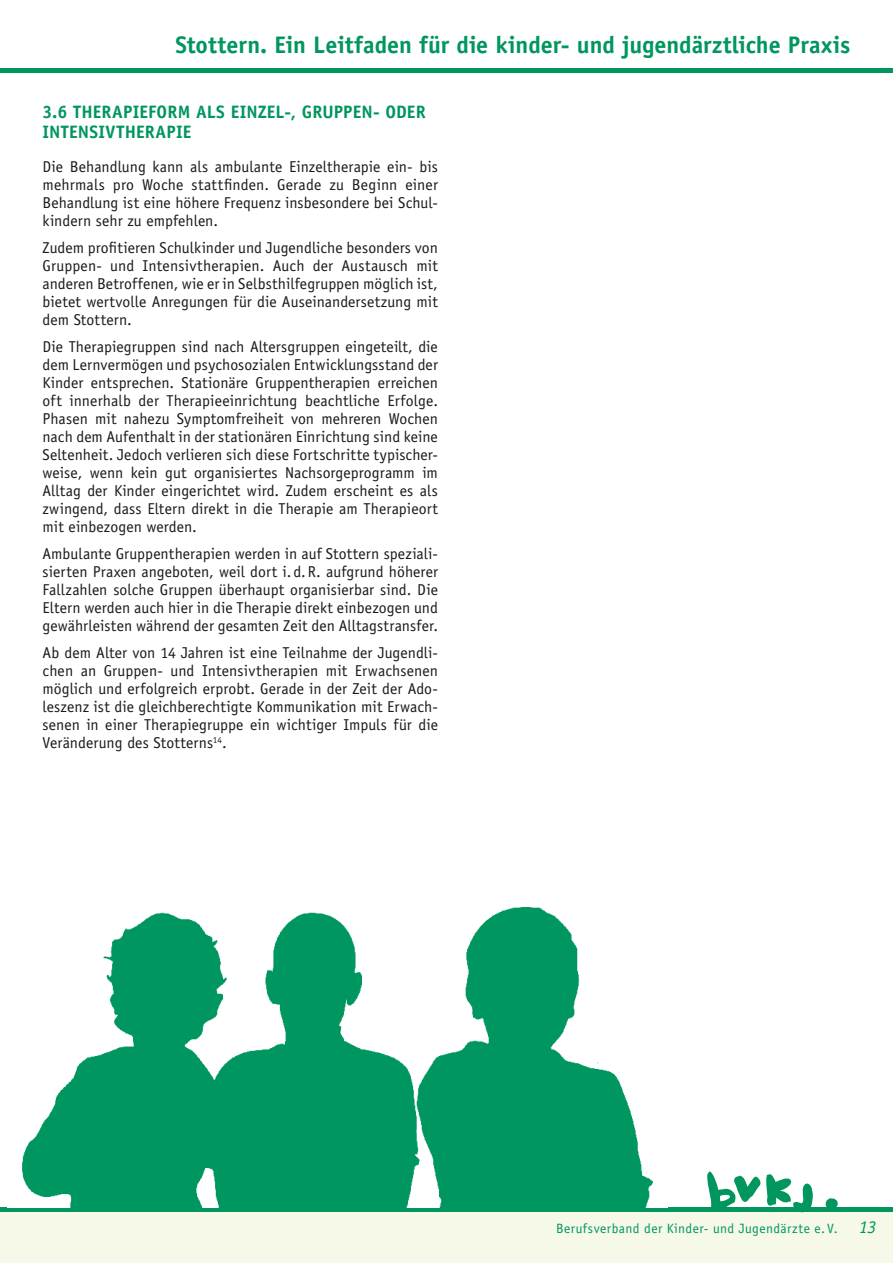
<style>
.page{position:relative;width:893px;height:1263px;background:#fff}
.page>*{position:absolute;margin:0;border:0;box-sizing:border-box;transform-origin:0 0}
.t1{font:700 24px "Officina Sans";color:#00965e}
.t2{font:700 18px/19.5px "Officina Sans";letter-spacing:.005em;color:#00965e}
.t3{font:italic 18px "Officina Sans";color:#00965e}
.t4{font:15.75px/18px "Officina Sans";letter-spacing:.005em;color:#1a1a18;text-align:justify}
.t5{font:13.5px "Officina Sans";letter-spacing:.03em;color:#00965e}
</style>
<div class="page">
<div style="left:0;top:1208px;width:893px;height:55px;background:#f6f8e8"></div>
<hr style="left:0;top:1208px;width:893px;height:4px;background:#00965e">
<div style="left:0;top:68px;width:893px;height:5px;background:#00965e"></div>
<svg style="left:706px;top:1171px;width:107px;height:42px"></svg>
<svg style="left:822px;top:1198px;width:16px;height:10px"></svg>
<img style="left:22px;top:907px;width:631px;height:301px">
<h1 class="t1" style="left:176px;top:30px;width:676px">Stottern. Ein Leitfaden für die kinder- und jugendärztliche Praxis</h1>
<p class="t2" style="left:43px;top:102px;width:385px">3.6 THERAPIEFORM ALS EINZEL-, GRUPPEN- ODER<br>INTENSIVTHERAPIE</p>
<p class="t4" style="left:43px;top:158px;width:397px">Die Behandlung kann als ambulante Einzeltherapie ein- bis mehrmals pro Woche stattfinden. Gerade zu Beginn einer Behandlung ist eine höhere Frequenz insbesondere bei Schul&shy;kindern sehr zu empfehlen.</p>
<p class="t4" style="left:43px;top:239px;width:397px">Zudem profitieren Schulkinder und Jugendliche besonders von Gruppen- und Intensivtherapien. Auch der Austausch mit anderen Betroffenen, wie er in Selbsthilfegruppen möglich ist, bietet wertvolle Anregungen für die Auseinandersetzung mit dem Stottern.</p>
<p class="t4" style="left:43px;top:338px;width:397px">Die Therapiegruppen sind nach Altersgruppen eingeteilt, die dem Lernvermögen und psychosozialen Entwicklungsstand der Kinder entsprechen. Stationäre Gruppentherapien erreichen oft innerhalb der Therapieeinrichtung beachtliche Erfolge.<br>Phasen mit nahezu Symptomfreiheit von mehreren Wochen nach dem Aufenthalt in der stationären Einrichtung sind keine Seltenheit. Jedoch verlieren sich diese Fortschritte typischer&shy;weise, wenn kein gut organisiertes Nachsorgeprogramm im Alltag der Kinder eingerichtet wird. Zudem erscheint es als zwingend, dass Eltern direkt in die Therapie am Therapieort mit einbezogen werden.</p>
<p class="t4" style="left:43px;top:545px;width:397px">Ambulante Gruppentherapien werden in auf Stottern speziali&shy;sierten Praxen angeboten, weil dort i.d.R. aufgrund höherer Fallzahlen solche Gruppen überhaupt organisierbar sind. Die Eltern werden auch hier in die Therapie direkt einbezogen und gewährleisten während der gesamten Zeit den Alltagstransfer.</p>
<p class="t4" style="left:43px;top:644px;width:397px">Ab dem Alter von 14 Jahren ist eine Teilnahme der Jugendli&shy;chen an Gruppen- und Intensivtherapien mit Erwachsenen möglich und erfolgreich erprobt. Gerade in der Zeit der Ado&shy;leszenz ist die gleichberechtigte Kommunikation mit Erwach&shy;senen in einer Therapiegruppe ein wichtiger Impuls für die Veränderung des Stotterns<sup>14</sup>.</p>
<p class="t5" style="left:556px;top:1221px;width:283px">Berufsverband der Kinder- und Jugendärzte e. V.</p>
<p class="t3" style="left:859px;top:1216px;width:19px">13</p>
</div>
